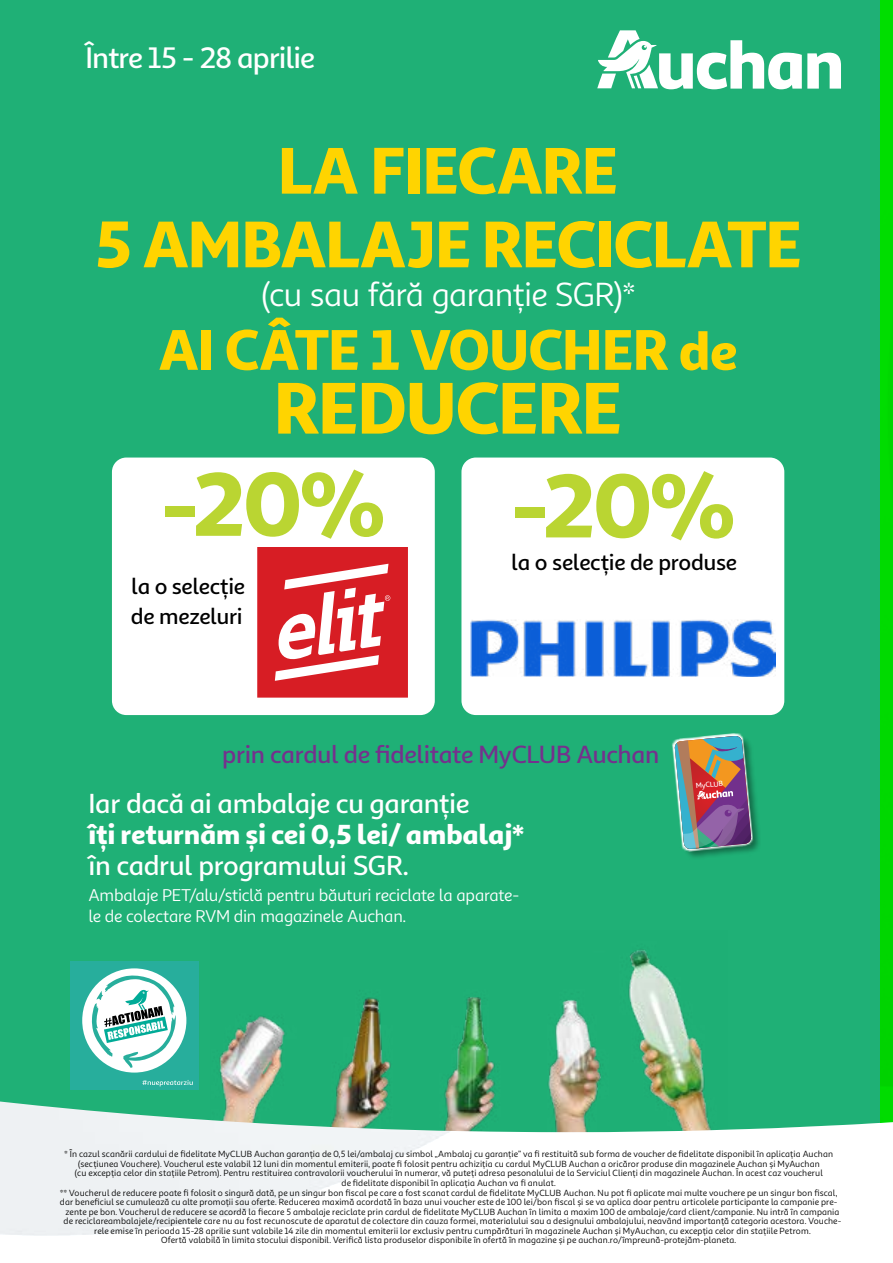
<style>
.page{position:relative;width:893px;height:1263px;background:#fff}
.page>*{position:absolute;margin:0;border:0;box-sizing:border-box;transform-origin:0 0}
.t1{font:900 90.75px "Sana Sans Alt";color:#bad532}
.t2{font:900 73.5px "Sana Sans Alt";letter-spacing:-.02em;color:#ffd400}
.t3{font:900 66.15px/73.7px "Sana Sans Alt";letter-spacing:-.02em;color:#ffd400;text-align:center}
.t4{font:900 57.6px "Sana Sans Alt";letter-spacing:-.015em;color:#ffd400}
.t5{font:33.75px "Sana Sans Alt";letter-spacing:-.025em;color:#fff}
.t6{font:500 30px "Sana Sans Alt";letter-spacing:-.035em;color:#fff}
.t7{font:500 27.9px "Sana Sans Alt";letter-spacing:-.02em;color:#fff}
.t8{font:900 27.9px "Sana Sans Alt";letter-spacing:-.01em;color:#fff}
.t9{font:500 25.2px "Sana Sans Alt";letter-spacing:-.015em;color:#75318d}
.t10{font:500 22.65px/29.8px "Sana Sans Alt";letter-spacing:-.015em;color:#000}
.t11{font:17.1px/20.5px "Sana Sans Alt";letter-spacing:-.02em;color:#fff}
.t12{font:9px/9.6px "Sana Sans Alt";letter-spacing:.01em;color:#000;text-align:center}
.t13{font:500 7.35px "Sana Sans Alt";color:#fff}
.s1{font-size:53.55px}
</style>
<div class="page">
<div style="left:0;top:0;width:893px;height:1161px;background:#1fb076"></div>
<div style="left:675px;top:736px;width:87px;height:123px;background:#000;opacity:.4"></div>
<img style="left:672px;top:733px;width:83px;height:120px">
<svg style="left:597px;top:30px;width:244px;height:59px"></svg>
<div style="left:112px;top:457px;width:323px;height:258px;background:#fff;border-radius:14px"></div>
<svg style="left:257px;top:547px;width:151px;height:151px"></svg>
<div style="left:461px;top:457px;width:323px;height:258px;background:#fff;border-radius:14px"></div>
<img style="left:470px;top:620px;width:305px;height:57px">
<svg style="left:70px;top:900px;width:811px;height:201px"></svg>
<img style="left:0;top:1101px;width:881px;height:135px">
<div style="left:881px;top:0;width:12px;height:1161px;background:#00db00"></div>
<h3 class="t6" style="left:86px;top:35px;width:231px">Între 15 - 28 aprilie</h3>
<h3 class="t3" style="left:94px;top:128px;width:709px">LA FIECARE<br>5 AMBALAJE RECICLATE</h3>
<h3 class="t5" style="left:260px;top:274px;width:377px">(cu sau fără garanție SGR)*</h3>
<h3 class="t4" style="left:159px;top:304px;width:580px">AI CÂTE 1 VOUCHER <span class="s1">de</span></h3>
<h2 class="t2" style="left:274px;top:350px;width:350px">REDUCERE</h2>
<h1 class="t1" style="left:161px;top:432px;width:226px">-20%</h1>
<h3 class="t10" style="left:131px;top:570px;width:116px">la o selecție de mezeluri</h3>
<h1 class="t1" style="left:511px;top:434px;width:226px">-20%</h1>
<h3 class="t10" style="left:511px;top:545px;width:227px">la o selecție de produse</h3>
<h3 class="t9" style="left:222px;top:735px;width:439px">prin cardul de fidelitate MyCLUB Auchan</h3>
<h3 class="t7" style="left:89px;top:782px;width:382px">Iar dacă ai ambalaje cu garanție</h3>
<h3 class="t8" style="left:89px;top:812px;width:438px">îți returnăm și cei 0,5 lei/ ambalaj*</h3>
<h3 class="t7" style="left:89px;top:844px;width:322px">în cadrul programului SGR.</h3>
<h3 class="t11" style="left:89px;top:885px;width:432px">Ambalaje PET/alu/sticlă pentru băuturi reciclate la aparate&shy;le de colectare RVM din magazinele Auchan.</h3>
<p class="t13" style="left:695px;top:780px;width:29px;rotate:-6deg">MyCLUB</p>
<p class="t12" style="left:60px;top:1149px;width:783px">* În cazul scanării cardului de fidelitate MyCLUB Auchan garanția de 0,5 lei/ambalaj cu simbol „Ambalaj cu garanție” va fi restituită sub forma de voucher de fidelitate disponibil în aplicația Auchan (secțiunea Vouchere). Voucherul este valabil 12 luni din momentul emiterii, poate fi folosit pentru achiziția cu cardul MyCLUB Auchan a oricăror produse din magazinele Auchan și MyAuchan<br>(cu excepția celor din stațiile Petrom). Pentru restituirea contravalorii voucherului în numerar, vă puteți adresa pesonalului de la Serviciul Clienți din magazinele Auchan. În acest caz voucherul<br>de fidelitate disponibil în aplicația Auchan va fi anulat.<br>** Voucherul de reducere poate fi folosit o singură dată, pe un singur bon fiscal pe care a fost scanat cardul de fidelitate MyCLUB Auchan. Nu pot fi aplicate mai multe vouchere pe un singur bon fiscal, dar beneficiul se cumulează cu alte promoții sau oferte. Reducerea maximă acordată în baza unui voucher este de 100 lei/bon fiscal și se va aplica doar pentru articolele participante la campanie pre&shy;zente pe bon. Voucherul de reducere se acordă la fiecare 5 ambalaje reciclate prin cardul de fidelitate MyCLUB Auchan în limita a maxim 100 de ambalaje/card client/campanie. Nu intră în campania de reciclareambalajele/recipientele care nu au fost recunoscute de aparatul de colectare din cauza formei, materialului sau a designului ambalajului, neavând importanță categoria acestora. Vouche&shy;rele emise în perioada 15-28 aprilie sunt valabile 14 zile din momentul emiterii lor exclusiv pentru cumpărături în magazinele Auchan și MyAuchan, cu excepția celor din stațiile Petrom.<br>Ofertă valabilă în limita stocului disponibil. Verifică lista produselor disponibile în ofertă în magazine și pe auchan.ro/împreună-protejăm-planeta.</p>
</div>
